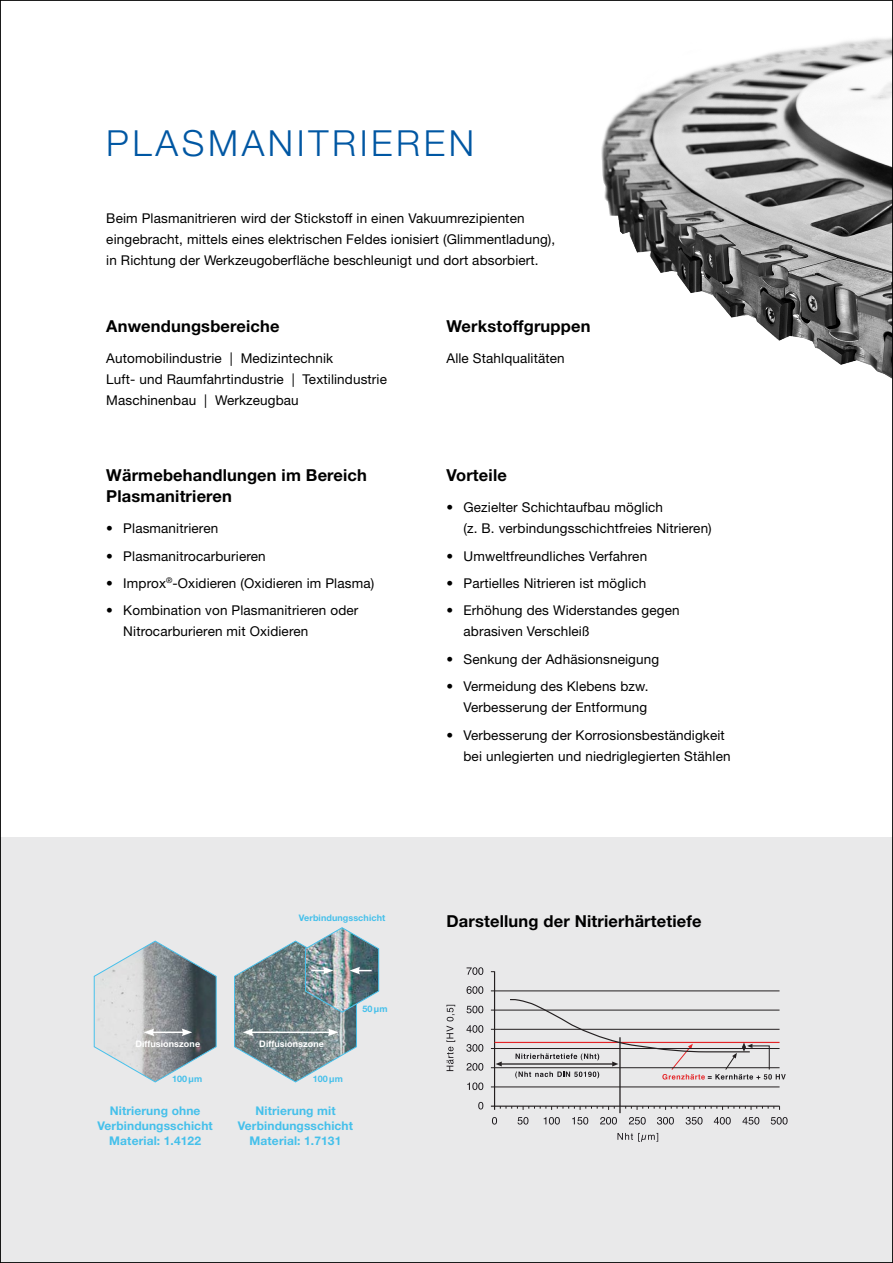
<style>
.page{position:relative;width:893px;height:1263px;background:#fff}
.page>*{position:absolute;margin:0;border:0;box-sizing:border-box;transform-origin:0 0}
.t1{font:300 36px "Helvetica Neue";letter-spacing:.1em;color:#0057a3}
.t2{font:700 16.5px/21px "Helvetica Neue";letter-spacing:.01em;color:#000}
.t3{font:13.5px/21px "Helvetica Neue";letter-spacing:.01em;color:#000}
.t4{font:700 12px/15px "Helvetica Neue";letter-spacing:.01em;color:#45c0eb;text-align:center}
.t5{font:700 9px "Helvetica Neue";letter-spacing:.01em;color:#45c0eb}
.t6{font:700 9px "Helvetica Neue";letter-spacing:.01em;color:#fff}
</style>
<div class="page">
<div style="left:0;top:838px;width:893px;height:425px;background:#e9e9ea"></div>
<hr style="left:491px;top:1105px;width:288px;height:2px;background:#231f20">
<hr style="left:494px;top:971px;width:1px;height:139px;background:#231f20">
<svg style="left:625px;top:1106px;width:155px;height:4px"></svg>
<svg style="left:500px;top:1106px;width:115px;height:4px"></svg>
<svg style="left:492px;top:1117px;width:5px;height:7px"></svg>
<svg style="left:517px;top:1117px;width:11px;height:7px"></svg>
<svg style="left:544px;top:1117px;width:16px;height:7px"></svg>
<svg style="left:572px;top:1117px;width:16px;height:7px"></svg>
<svg style="left:600px;top:1117px;width:17px;height:7px"></svg>
<svg style="left:629px;top:1117px;width:17px;height:7px"></svg>
<svg style="left:657px;top:1117px;width:17px;height:7px"></svg>
<svg style="left:686px;top:1117px;width:16px;height:7px"></svg>
<svg style="left:714px;top:1117px;width:17px;height:7px"></svg>
<svg style="left:742px;top:1117px;width:17px;height:7px"></svg>
<svg style="left:771px;top:1117px;width:17px;height:7px"></svg>
<svg style="left:467px;top:1082px;width:16px;height:8px"></svg>
<svg style="left:466px;top:1063px;width:17px;height:7px"></svg>
<svg style="left:466px;top:1044px;width:17px;height:8px"></svg>
<svg style="left:466px;top:1025px;width:17px;height:8px"></svg>
<svg style="left:466px;top:1006px;width:17px;height:7px"></svg>
<svg style="left:467px;top:986px;width:16px;height:8px"></svg>
<svg style="left:467px;top:967px;width:16px;height:8px"></svg>
<svg style="left:478px;top:1102px;width:5px;height:7px"></svg>
<hr style="left:495px;top:1042px;width:284px;height:1px;background:#e42528">
<hr style="left:501px;top:1063px;width:112px;height:2px;background:#231f20">
<hr style="left:619px;top:1037px;width:2px;height:76px;background:#231f20">
<svg style="left:491px;top:1061px;width:11px;height:7px"></svg>
<svg style="left:617px;top:1133px;width:41px;height:9px"></svg>
<svg style="left:446px;top:1005px;width:9px;height:66px"></svg>
<hr style="left:495px;top:1087px;width:284px;height:1px;background:#231f20">
<hr style="left:495px;top:1067px;width:284px;height:1px;background:#231f20">
<hr style="left:495px;top:1048px;width:284px;height:1px;background:#231f20">
<hr style="left:495px;top:1029px;width:284px;height:1px;background:#231f20">
<hr style="left:495px;top:1010px;width:284px;height:1px;background:#231f20">
<hr style="left:495px;top:990px;width:284px;height:1px;background:#231f20">
<svg style="left:509px;top:999px;width:277px;height:80px"></svg>
<svg style="left:93px;top:940px;width:124px;height:143px"></svg>
<img style="left:234px;top:927px;width:146px;height:156px">
<img style="left:601px;top:38px;width:290px;height:340px">
<h1 class="t1" style="left:106px;top:121px;width:369px">PLASMANITRIEREN</h1>
<p class="t3" style="left:106px;top:208px;width:450px">Beim Plasmanitrieren wird der Stickstoff in einen Vakuumrezipienten eingebracht, mittels eines elektrischen Feldes ionisiert (Glimmentladung), in Richtung der Werkzeugoberfläche beschleunigt und dort absorbiert.</p>
<p class="t2" style="left:106px;top:315px;width:175px">Anwendungsbereiche</p>
<p class="t3" style="left:106px;top:348px;width:282px">Automobilindustrie | Medizintechnik<br>Luft- und Raumfahrtindustrie | Textilindustrie<br>Maschinenbau | Werkzeugbau</p>
<p class="t2" style="left:106px;top:464px;width:262px">Wärmebehandlungen im Bereich<br>Plasmanitrieren</p>
<p class="t3" style="left:106px;top:518px;width:113px">• Plasmanitrieren</p>
<p class="t3" style="left:106px;top:545px;width:161px">• Plasmanitrocarburieren</p>
<p class="t3" style="left:106px;top:572px;width:269px">• Improx<sup>®</sup>-Oxidieren (Oxidieren im Plasma)</p>
<p class="t3" style="left:123px;top:600px;width:237px;text-indent:-17px">• Kombination von Plasmanitrieren oder<br>Nitrocarburieren mit Oxidieren</p>
<p class="t2" style="left:446px;top:315px;width:145px">Werkstoffgruppen</p>
<p class="t3" style="left:446px;top:348px;width:120px">Alle Stahlqualitäten</p>
<p class="t2" style="left:446px;top:464px;width:62px">Vorteile</p>
<p class="t3" style="left:463px;top:497px;width:250px;text-indent:-17px">• Gezielter Schichtaufbau möglich<br>(z. B. verbindungsschichtfreies Nitrieren)</p>
<p class="t3" style="left:446px;top:545px;width:202px">• Umweltfreundliches Verfahren</p>
<p class="t3" style="left:446px;top:572px;width:201px">• Partielles Nitrieren ist möglich</p>
<p class="t3" style="left:463px;top:600px;width:218px;text-indent:-17px">• Erhöhung des Widerstandes gegen abrasiven Verschleiß</p>
<p class="t3" style="left:446px;top:648px;width:214px">• Senkung der Adhäsionsneigung</p>
<p class="t3" style="left:446px;top:676px;width:204px;text-align:right">• Vermeidung des Klebens bzw.<br>Verbesserung der Entformung</p>
<p class="t3" style="left:463px;top:724px;width:269px;text-indent:-17px">• Verbesserung der Korrosionsbeständigkeit bei unlegierten und niedriglegierten Stählen</p>
<p class="t5" style="left:299px;top:912px;width:88px">Verbindungsschicht</p>
<p class="t6" style="left:135px;top:1039px;width:66px">Diffusionszone</p>
<p class="t6" style="left:259px;top:1039px;width:66px">Diffusionszone</p>
<p class="t5" style="left:362px;top:1003px;width:27px">50 μm</p>
<p class="t5" style="left:172px;top:1073px;width:32px">100 μm</p>
<p class="t5" style="left:313px;top:1073px;width:32px">100 μm</p>
<p class="t4" style="left:98px;top:1103px;width:117px">Nitrierung ohne<br>Verbindungsschicht<br>Material: 1.4122</p>
<p class="t4" style="left:238px;top:1103px;width:117px">Nitrierung mit<br>Verbindungsschicht<br>Material: 1.7131</p>
<p class="t2" style="left:446px;top:910px;width:257px">Darstellung der Nitrierhärtetiefe</p>
</div>
